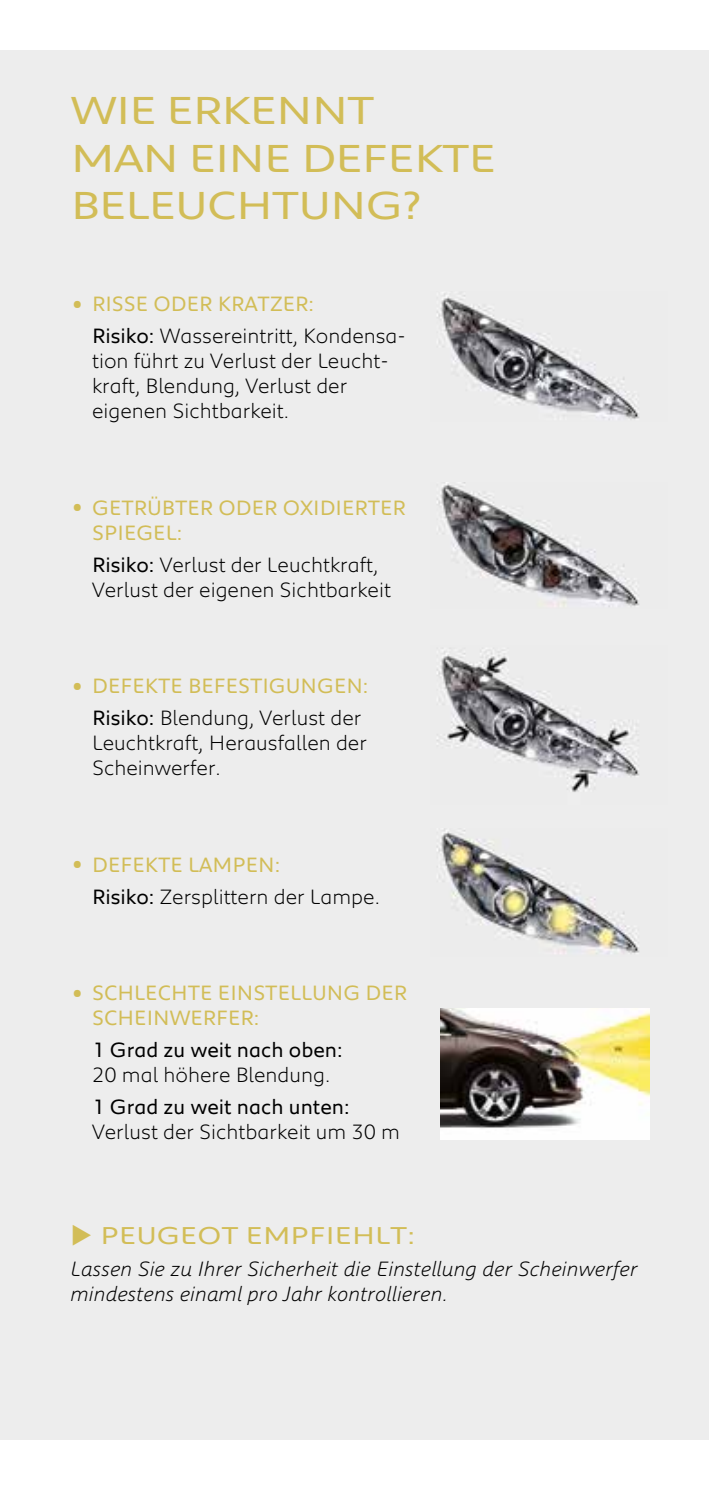
<style>
.page{position:relative;width:709px;height:1489px;background:#fff}
.page>*{position:absolute;margin:0;border:0;box-sizing:border-box;transform-origin:0 0}
.t1{font:40px/47.5px "Peugeot Expanded";letter-spacing:-.025em;color:#d2bd57}
.t2{font:25px "Peugeot Expanded";color:#d2bd57}
.t3{font:300 21.25px/25px "Peugeot";color:#000}
.t4{font:21.25px/25px "Peugeot";color:#d2bd57}
.t5{font:italic 300 21.25px/25px "Peugeot";color:#000}
.t6{font:21.25px "Peugeot";color:#000}
.s1{font-size:45px;color:#d2bd57}
.s2{font-weight:400;color:#d2bd57}
.s3{font-weight:400}
.s4{font-weight:300;font-size:45px}
.s5{color:#000}
.s6{font-weight:300;color:#000}
</style>
<div class="page">
<div style="left:0;top:50px;width:709px;height:1389px;background:#ededed"></div>
<img style="left:437px;top:648px;width:203px;height:144px">
<img style="left:437px;top:292px;width:203px;height:128px">
<img style="left:437px;top:828px;width:203px;height:126px">
<img style="left:437px;top:482px;width:203px;height:125px">
<img style="left:440px;top:1008px;width:209px;height:131px">
<h1 class="t1" style="left:71px;top:85px;width:427px">WIE ERKENNT<br>MAN EINE DEFEKTE<br>BELEUCHTUNG?</h1>
<p class="t3" style="left:92px;top:287px;width:315px;line-height:32px;text-indent:-21px"><span class="s1">•</span> <span class="s2">RISSE ODER KRATZER:<br></span><span class="s3">Risiko:</span> Wassereintritt, Kondensa-</p>
<p class="t3" style="left:92px;top:347px;width:298px">tion führt zu Verlust der Leucht&shy;kraft, Blendung, Verlust der eigenen Sichtbarkeit.</p>
<p class="t4" style="left:92px;top:494px;width:315px;text-indent:-21px"><span class="s4">•</span> GETRÜBTER ODER OXIDIERTER<br>SPIEGEL:</p>
<p class="t3" style="left:92px;top:550px;width:300px"><span class="s3">Risiko:</span> Verlust der Leuchtkraft,<br>Verlust der eigenen Sichtbarkeit</p>
<p class="t4" style="left:92px;top:668px;width:278px;line-height:32px;text-indent:-21px"><span class="s4">•</span> DEFEKTE BEFESTIGUNGEN:<br><span class="s5">Risiko:</span> <span class="s6">Blendung, Verlust der</span></p>
<p class="t3" style="left:92px;top:729px;width:276px">Leuchtkraft, Herausfallen der<br>Scheinwerfer.</p>
<p class="t3" style="left:92px;top:847px;width:289px;line-height:32px;text-indent:-21px"><span class="s1">•</span> <span class="s2">DEFEKTE LAMPEN:<br></span><span class="s3">Risiko:</span> Zersplittern der Lampe.</p>
<p class="t4" style="left:92px;top:979px;width:316px;text-indent:-21px"><span class="s4">•</span> SCHLECHTE EINSTELLUNG DER<br>SCHEINWERFER:</p>
<p class="t6" style="left:92px;top:1035px;width:252px">1 Grad zu weit nach oben:</p>
<p class="t3" style="left:92px;top:1060px;width:239px">20 mal höhere Blendung.</p>
<p class="t6" style="left:92px;top:1092px;width:259px">1 Grad zu weit nach unten:</p>
<p class="t3" style="left:92px;top:1118px;width:309px">Verlust der Sichtbarkeit um 30 m</p>
<p class="t2" style="left:71px;top:1217px;width:346px">◆ PEUGEOT EMPFIEHLT:</p>
<p class="t5" style="left:71px;top:1254px;width:568px">Lassen Sie zu Ihrer Sicherheit die Einstellung der Scheinwerfer mindestens einaml pro Jahr kontrollieren.</p>
</div>
